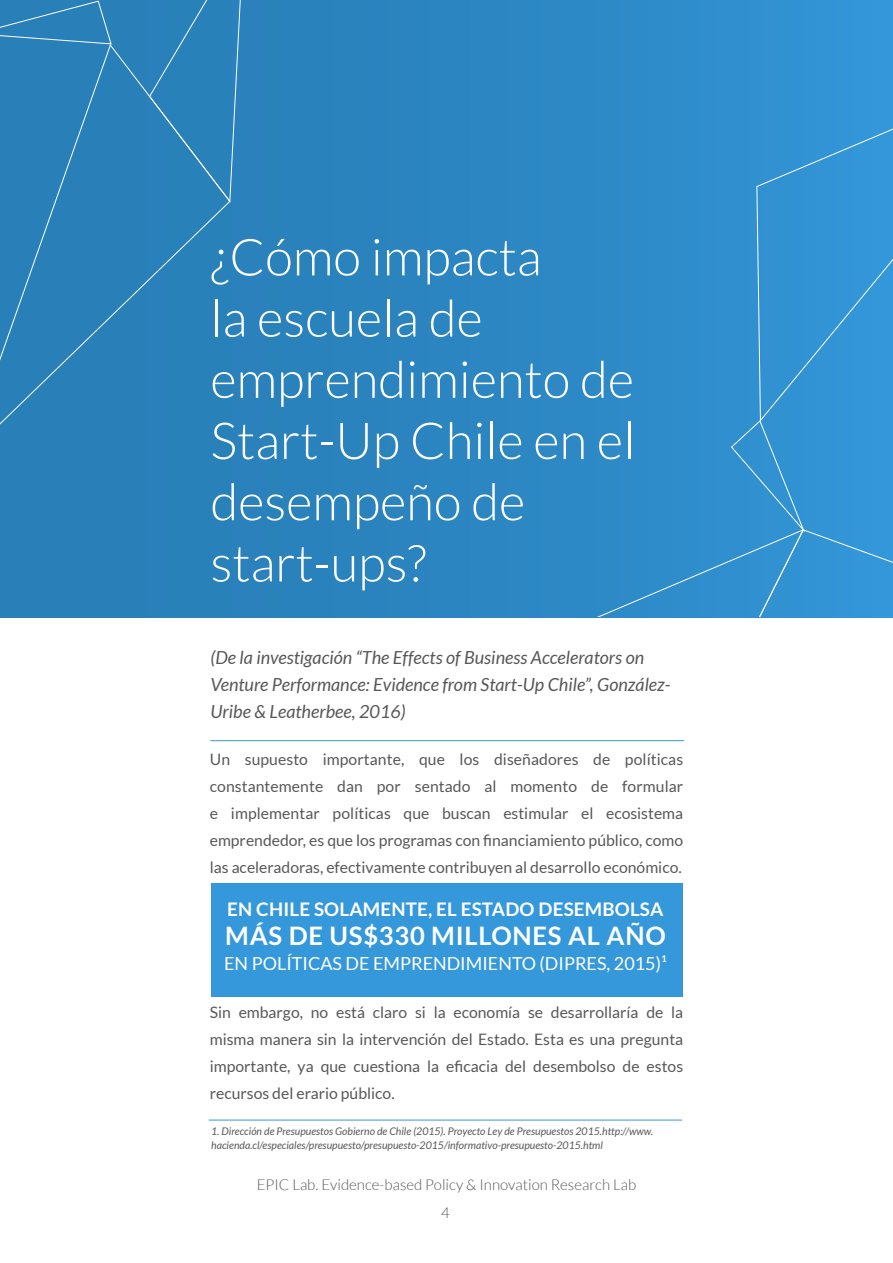
<style>
.page{position:relative;width:893px;height:1263px;background:#fff}
.page>*{position:absolute;margin:0;border:0;box-sizing:border-box;transform-origin:0 0}
.t1{font:300 51px/61.2px "Lato";color:#fff}
.t2{font:700 25.5px "Lato";letter-spacing:.03em;color:#fff}
.t3{font:700 18.75px "Lato";letter-spacing:.01em;color:#fff}
.t4{font:italic 18px/27px "Lato";color:#575756}
.t5{font:18px "Lato";color:#fff}
.t6{font:15.75px/27px "Lato";color:#575756;text-align:justify}
.t7{font:300 15px/27.6px "Lato";color:#575756;text-align:center}
.t8{font:italic 10.5px/13.5px "Lato";color:#575756}
</style>
<div class="page">
<div style="left:1px;top:1px;width:891px;height:616px;background:linear-gradient(to right,#277cb3,#3293d4)"></div>
<svg style="left:593px;top:421px;width:300px;height:196px;background:#3291d0"></svg>
<hr style="left:210px;top:740px;width:474px;height:1px;background:#3498db">
<div style="left:211px;top:883px;width:472px;height:113px;background:#3498db"></div>
<hr style="left:209px;top:1120px;width:473px;height:1px;background:#3498db">
<div style="left:0;top:45px;width:230px;height:412px;background:#2980b9"></div>
<div style="left:150px;top:0;width:93px;height:201px;background:#2981ba"></div>
<svg style="left:0;top:1px;width:111px;height:43px;background:#3486bc"></svg>
<div style="left:757px;top:60px;width:136px;height:360px;background:#3294d5"></div>
<h1 class="t1" style="left:210px;top:227px;width:426px">¿Cómo impacta<br>la escuela de emprendimiento de<br>Start-Up Chile en el desempeño de start-ups?</h1>
<p class="t4" style="left:210px;top:645px;width:462px">(De la investigación “The Effects of Business Accelerators on<br>Venture Performance: Evidence from Start-Up Chile”, González-<br>Uribe &amp; Leatherbee, 2016)</p>
<p class="t6" style="left:210px;top:745px;width:475px">Un supuesto importante, que los diseñadores de políticas constantemente dan por sentado al momento de formular e implementar políticas que buscan estimular el ecosistema emprendedor, es que los programas con financiamiento público, como las aceleradoras, efectivamente contribuyen al desarrollo económico.</p>
<p class="t3" style="left:227px;top:898px;width:438px">EN CHILE SOLAMENTE, EL ESTADO DESEMBOLSA</p>
<h2 class="t2" style="left:225px;top:921px;width:442px">MÁS DE US$330 MILLONES AL AÑO</h2>
<p class="t5" style="left:224px;top:953px;width:444px">EN POLÍTICAS DE EMPRENDIMIENTO (DIPRES, 2015)¹</p>
<p class="t6" style="left:210px;top:999px;width:475px">Sin embargo, no está claro si la economía se desarrollaría de la misma manera sin la intervención del Estado. Esta es una pregunta importante, ya que cuestiona la eficacia del desembolso de estos recursos del erario público.</p>
<p class="t8" style="left:211px;top:1125px;width:443px">1. Dirección de Presupuestos Gobierno de Chile (2015). Proyecto Ley de Presupuestos 2015.http://www. hacienda.cl/especiales/presupuesto/presupuesto-2015/informativo-presupuesto-2015.html</p>
<p class="t7" style="left:257px;top:1171px;width:381px">EPIC Lab. Evidence-based Policy &amp; Innovation Research Lab<br>4</p>
</div>
